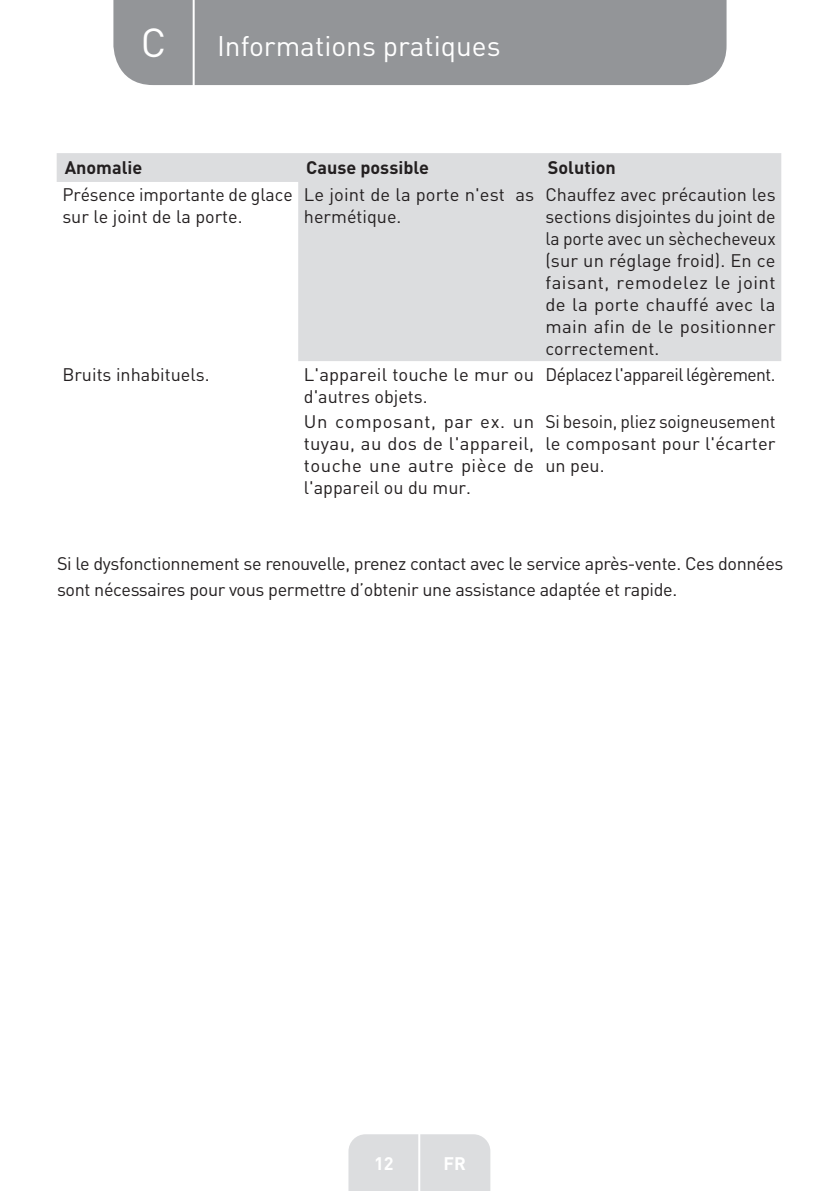
<style>
.page{position:relative;width:840px;height:1191px;background:#fff}
.page>*{position:absolute;margin:0;border:0;box-sizing:border-box;transform-origin:0 0}
.t1{font:40px "DIN Pro";color:#fff}
.t2{font:28px "DIN Pro";color:#fff}
.Large_Text__3_2_mm{font:18px/22px "DIN Pro";letter-spacing:-.005em;color:#231f20}
.t3{font:700 18px "DIN Pro";color:#231f20}
.Large_Text__3_2_mm-2{font:18px "DIN Pro";letter-spacing:-.03em;color:#231f20}
.t4{font:700 18px "DIN Pro";color:#fff}
</style>
<div class="page">
<div style="left:113px;top:0;width:613px;height:85px;background:#939598"></div>
<div style="left:348px;top:1134px;width:142px;height:57px;background:#dcdddf"></div>
<hr style="left:418px;top:1111px;width:2px;height:80px;background:#fff">
<hr style="left:192px;top:0;width:2px;height:88px;background:#fff">
<div style="left:57px;top:153px;width:723px;height:29px;background:#dcdddf"></div>
<div style="left:298px;top:182px;width:482px;height:179px;background:#dcdddf"></div>
<h1 class="t1" style="left:141px;top:15px;width:27px">C</h1>
<h2 class="t2" style="left:217px;top:27px;width:285px">Informations pratiques</h2>
<p class="t3" style="left:65px;top:155px;width:79px">Anomalie</p>
<p class="t3" style="left:306px;top:155px;width:124px">Cause possible</p>
<p class="t3" style="left:547px;top:155px;width:69px">Solution</p>
<p class="Large_Text__3_2_mm" style="left:62px;top:183px;width:232px">Présence importante de glace sur le joint de la porte.</p>
<p class="Large_Text__3_2_mm" style="left:304px;top:183px;width:232px">Le joint de la porte n'est as hermétique.</p>
<p class="Large_Text__3_2_mm" style="left:545px;top:183px;width:232px;text-align:justify">Chauffez avec précaution les sections disjointes du joint de la porte avec un sèchecheveux (sur un réglage froid). En ce faisant, remodelez le joint de la porte chauffé avec la main afin de le positionner correctement.</p>
<p class="Large_Text__3_2_mm" style="left:62px;top:362px;width:149px">Bruits inhabituels.</p>
<p class="Large_Text__3_2_mm" style="left:304px;top:362px;width:231px">L'appareil touche le mur ou d'autres objets.</p>
<p class="Large_Text__3_2_mm-2" style="left:545px;top:362px;width:231px">Déplacez l'appareil légèrement.</p>
<p class="Large_Text__3_2_mm" style="left:304px;top:409px;width:232px;text-align:justify">Un composant, par ex. un tuyau, au dos de l'appareil, touche une autre pièce de l'appareil ou du mur.</p>
<p class="Large_Text__3_2_mm" style="left:545px;top:409px;width:231px;text-align:justify">Si besoin, pliez soigneusement le composant pour l'écarter un peu.</p>
<p class="Large_Text__3_2_mm" style="left:57px;top:549px;width:727px;line-height:26px">Si le dysfonctionnement se renouvelle, prenez contact avec le service après-vente. Ces données sont nécessaires pour vous permettre d’obtenir une assistance adaptée et rapide.</p>
<p class="t4" style="left:374px;top:1150px;width:21px">12</p>
<p class="t4" style="left:443px;top:1150px;width:24px">FR</p>
</div>
